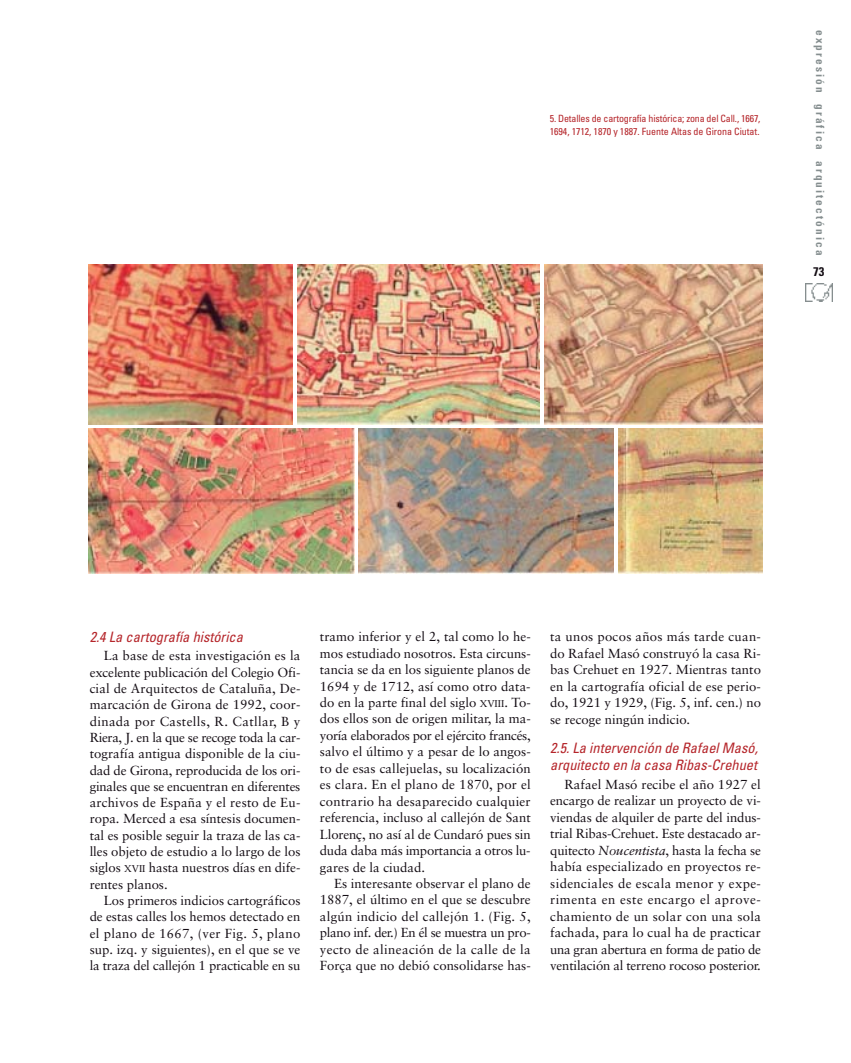
<style>
.page{position:relative;width:851px;height:1063px;background:#fff}
.page>*{position:absolute;margin:0;border:0;box-sizing:border-box;transform-origin:0 0}
.t1{font:italic condensed 14.38px/16.9px "Univers";color:#b5252a}
.t2{font:13.12px/16.5px "Sabon";color:#140d14;text-align:justify}
.t3{font:700 condensed 12.5px "Univers";color:#140d14}
.t4{font:700 condensed 11.25px "Univers";letter-spacing:.185em;color:#858e8f}
.t5{font:condensed 10px/12.5px "Univers";letter-spacing:-.015em;color:#b5252a}
.s1{font-size:9.88px}
.s2{font-style:italic}
</style>
<div class="page">
<img style="left:805px;top:284px;width:27px;height:17px">
<img style="left:88px;top:265px;width:205px;height:159px">
<img style="left:297px;top:265px;width:242px;height:159px">
<img style="left:544px;top:265px;width:218px;height:159px">
<img style="left:88px;top:428px;width:266px;height:146px">
<img style="left:359px;top:428px;width:255px;height:146px">
<img style="left:618px;top:428px;width:144px;height:146px">
<p class="t5" style="left:549px;top:113px;width:212px">5. Detalles de cartografía histórica; zona del Call., 1667,<br>1694, 1712, 1870 y 1887. Fuente Altas de Girona Ciutat.</p>
<p class="t4" style="left:824px;top:30px;width:227px;rotate:90deg">expresión gráfica arquitectónica</p>
<p class="t3" style="left:813px;top:267px;width:13px">73</p>
<p class="t1" style="left:90px;top:629px;width:158px">2.4 La cartografía histórica</p>
<p class="t2" style="left:90px;top:649px;width:212px;text-indent:14px">La base de esta investigación es la excelente publicación del Colegio Ofi&shy;cial de Arquitectos de Cataluña, De&shy;marcación de Girona de 1992, coor&shy;dinada por Castells, R. Catllar, B y Riera, J. en la que se recoge toda la car&shy;tografía antigua disponible de la ciu&shy;dad de Girona, reproducida de los ori&shy;ginales que se encuentran en diferentes archivos de España y el resto de Eu&shy;ropa. Merced a esa síntesis documen&shy;tal es posible seguir la traza de las ca&shy;lles objeto de estudio a lo largo de los siglos <span class="s1">XVII</span> hasta nuestros días en dife&shy;rentes planos.</p>
<p class="t2" style="left:90px;top:893px;width:212px;text-indent:14px">Los primeros indicios cartográficos de estas calles los hemos detectado en el plano de 1667, (ver Fig. 5, plano sup. izq. y siguientes), en el que se ve la traza del callejón 1 practicable en su</p>
<p class="t2" style="left:320px;top:629px;width:212px">tramo inferior y el 2, tal como lo he&shy;mos estudiado nosotros. Esta circuns&shy;tancia se da en los siguiente planos de 1694 y de 1712, así como otro data&shy;do en la parte final del siglo <span class="s1">XVIII</span>. To&shy;dos ellos son de origen militar, la ma&shy;yoría elaborados por el ejército francés, salvo el último y a pesar de lo angos&shy;to de esas callejuelas, su localización es clara. En el plano de 1870, por el contrario ha desaparecido cualquier referencia, incluso al callejón de Sant Llorenç, no así al de Cundaró pues sin duda daba más importancia a otros lu&shy;gares de la ciudad.</p>
<p class="t2" style="left:320px;top:876px;width:212px;text-indent:14px">Es interesante observar el plano de 1887, el último en el que se descubre algún indicio del callejón 1. (Fig. 5, plano inf. der.) En él se muestra un pro&shy;yecto de alineación de la calle de la Força que no debió consolidarse has-</p>
<p class="t2" style="left:550px;top:629px;width:212px">ta unos pocos años más tarde cuan&shy;do Rafael Masó construyó la casa Ri&shy;bas Crehuet en 1927. Mientras tanto en la cartografía oficial de ese perio&shy;do, 1921 y 1929, (Fig. 5, inf. cen.) no se recoge ningún indicio.</p>
<p class="t1" style="left:550px;top:741px;width:212px">2.5.La intervención de RafaelMasó, arquitecto en la casa Ribas-Crehuet</p>
<p class="t2" style="left:550px;top:777px;width:212px;text-indent:14px">Rafael Masó recibe el año 1927 el encargo de realizar un proyecto de vi&shy;viendas de alquiler de parte del indus&shy;trial Ribas-Crehuet. Este destacado ar&shy;quitecto <span class="s2">Noucentista</span>, hasta la fecha se había especializado en proyectos re&shy;sidenciales de escala menor y expe&shy;rimenta en este encargo el aprove&shy;chamiento de un solar con una sola fachada, para lo cual ha de practicar una gran abertura en forma de patio de ventilación al terreno rocoso posterior.</p>
</div>
